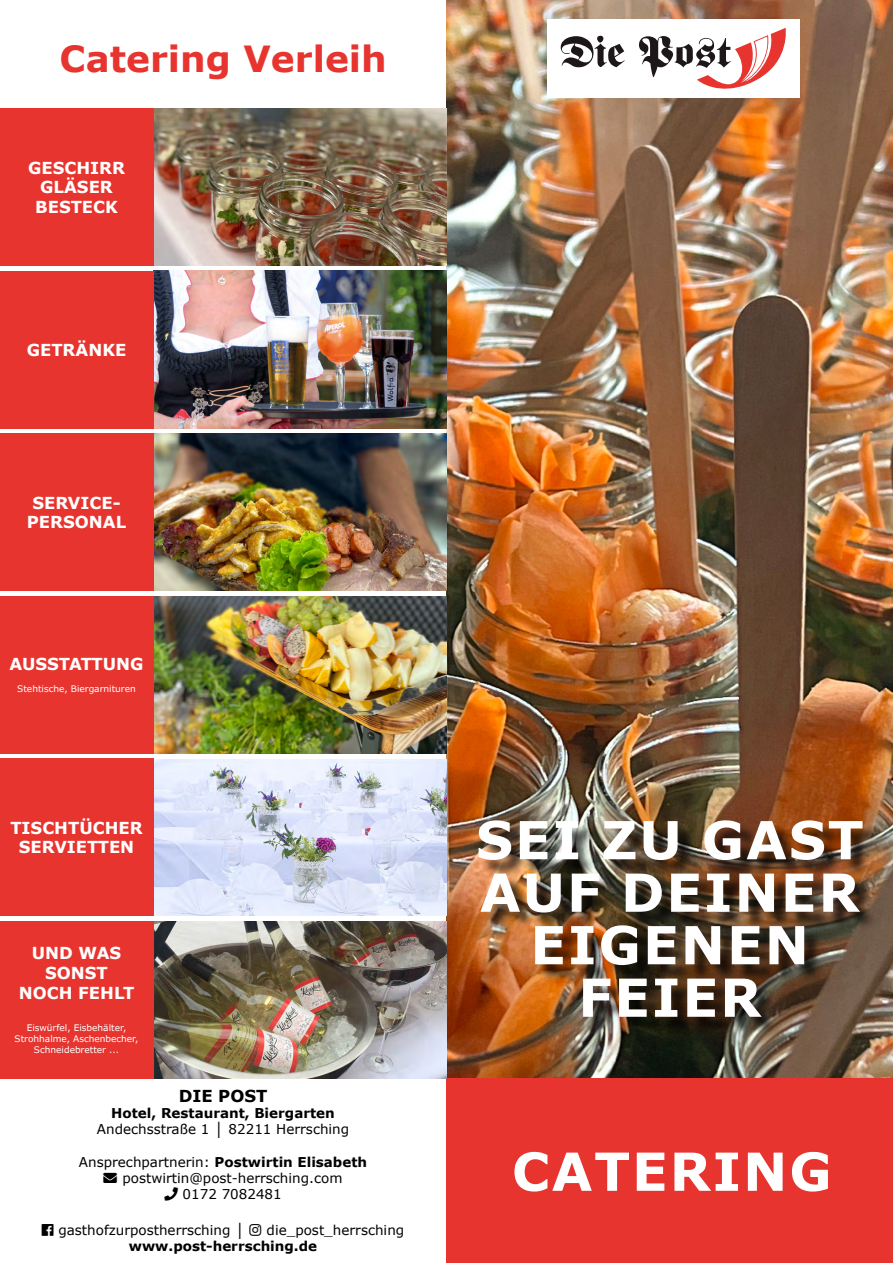
<style>
.page{position:relative;width:893px;height:1263px;background:#fff}
.page>*{position:absolute;margin:0;border:0;box-sizing:border-box;transform-origin:0 0}
.t1{font:700 52.5px/52.5px "Verdana";letter-spacing:.035em;color:#fff;text-align:center}
.t2{font:700 36px "Verdana";color:#e7342f}
.t3{font:700 16.5px/19.8px "Verdana Pro";color:#fff;text-align:center}
.t4{font:700 16.5px "Verdana";color:#000}
.t5{font:13.5px/16.2px "Verdana";color:#000}
.t6{font:700 13.5px "Verdana";color:#000}
.t7{font:9px/10.8px "Verdana Pro";color:#fff;text-align:center}
.s1{font-weight:400}
</style>
<div class="page">
<img style="left:446px;top:0;width:447px;height:1078px">
<div style="left:547px;top:19px;width:252px;height:78px;background:#fff"></div>
<svg style="left:561px;top:36px;width:64px;height:31px"></svg>
<svg style="left:639px;top:28px;width:147px;height:61px"></svg>
<div style="left:446px;top:1078px;width:447px;height:185px;background:#e7342f"></div>
<div style="left:481px;top:823px;width:400px;height:212px;background:#000;opacity:.75"></div>
<img style="left:153px;top:108px;width:293px;height:158px">
<div style="left:0;top:108px;width:153px;height:158px;background:#e7342f"></div>
<img style="left:153px;top:271px;width:293px;height:157px">
<div style="left:0;top:271px;width:153px;height:157px;background:#e7342f"></div>
<img style="left:153px;top:433px;width:293px;height:158px">
<div style="left:0;top:433px;width:153px;height:158px;background:#e7342f"></div>
<img style="left:153px;top:596px;width:293px;height:157px">
<div style="left:0;top:596px;width:153px;height:157px;background:#e7342f"></div>
<img style="left:153px;top:760px;width:293px;height:156px">
<div style="left:0;top:758px;width:153px;height:158px;background:#e7342f"></div>
<img style="left:153px;top:921px;width:293px;height:157px">
<div style="left:0;top:921px;width:153px;height:157px;background:#e7342f"></div>
<h2 class="t2" style="left:60px;top:33px;width:329px">Catering Verleih</h2>
<p class="t3" style="left:28px;top:158px;width:98px">GESCHIRR<br>GLÄSER<br>BESTECK</p>
<p class="t3" style="left:27px;top:340px;width:101px">GETRÄNKE</p>
<p class="t3" style="left:27px;top:493px;width:101px">SERVICE-<br>PERSONAL</p>
<p class="t3" style="left:10px;top:654px;width:135px">AUSSTATTUNG</p>
<p class="t7" style="left:17px;top:683px;width:120px">Stehtische, Biergarnituren</p>
<p class="t3" style="left:10px;top:818px;width:134px">TISCHTÜCHER<br>SERVIETTEN</p>
<p class="t3" style="left:19px;top:943px;width:117px">UND WAS<br>SONST<br>NOCH FEHLT</p>
<p class="t7" style="left:15px;top:1023px;width:126px">Eiswürfel, Eisbehälter,<br>Strohhalme, Aschenbecher,<br>Schneidebretter ...</p>
<p class="t4" style="left:179px;top:1084px;width:90px">DIE POST</p>
<p class="t6" style="left:111px;top:1104px;width:225px">Hotel, Restaurant, Biergarten</p>
<p class="t5" style="left:97px;top:1121px;width:254px">Andechsstraße 1 │ 82211 Herrsching</p>
<p class="t6" style="left:79px;top:1152px;width:290px"><span class="s1">Ansprechpartnerin:</span> Postwirtin Elisabeth</p>
<p class="t5" style="left:183px;top:1170px;width:161px;text-indent:-79px">→ postwirtin@post-herrsching.com<br>0172 7082481</p>
<p class="t5" style="left:58px;top:1222px;width:188px">gasthofzurpostherrsching │</p>
<p class="t5" style="left:267px;top:1222px;width:139px">die_post_herrsching</p>
<p class="t6" style="left:129px;top:1237px;width:190px">www.post-herrsching.de</p>
<h1 class="t1" style="left:476px;top:813px;width:389px">SEI ZU GAST<br>AUF DEINER<br>EIGENEN<br>FEIER</h1>
<h1 class="t1" style="left:512px;top:1144px;width:322px">CATERING</h1>
</div>
